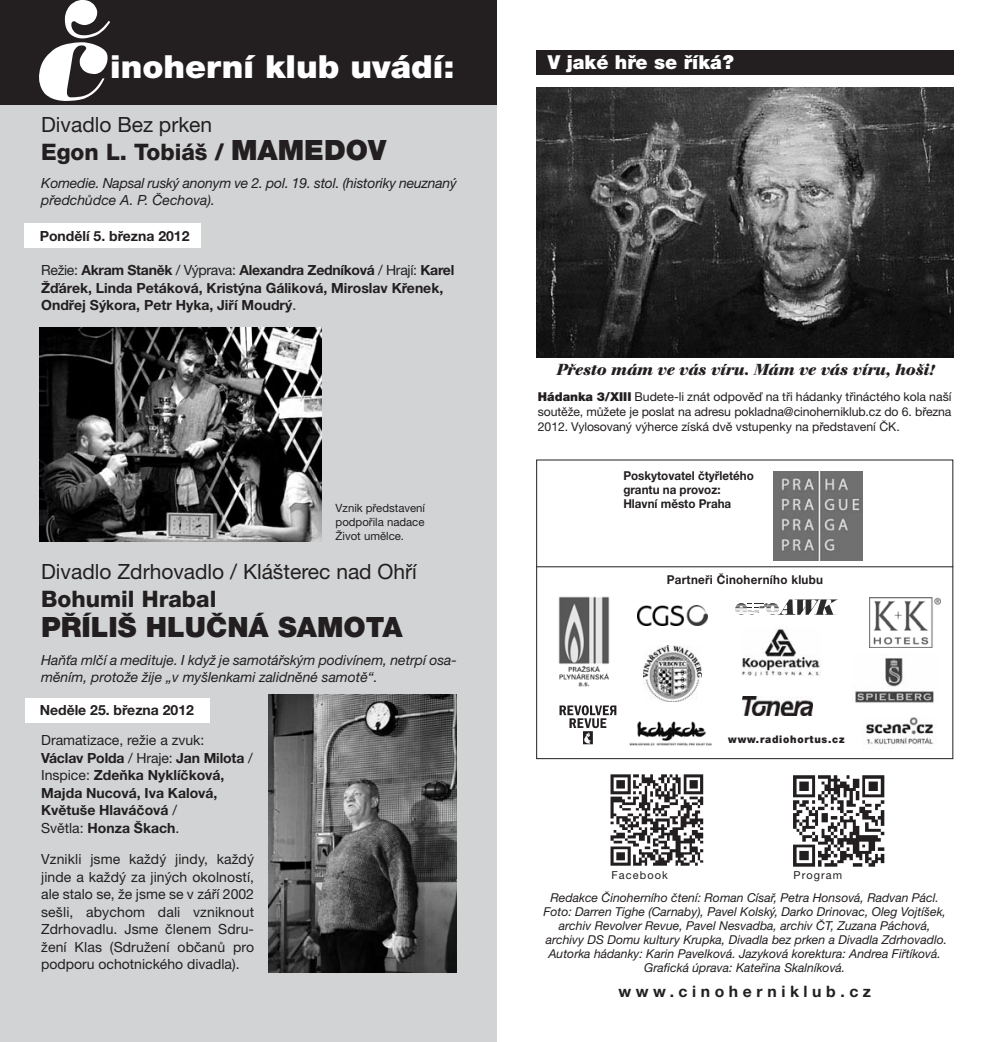
<style>
.page{position:relative;width:993px;height:1042px;background:#fff}
.page>*{position:absolute;margin:0;border:0;box-sizing:border-box;transform-origin:0 0}
.t1{font:900 31.85px "Helvetica Neue CE";color:#fff;scale:1.05 1}
.t2{font:900 28px "Helvetica Neue CE";color:#231f20}
.t3{font:800 22.75px "Helvetica Neue CE";color:#231f20}
.t4{font:21px "Helvetica Neue CE";color:#231f20}
.t5{font:900 19.25px "Helvetica Neue CE";color:#fff}
.t6{font:italic 700 15.75px "Walbaum Book CE";color:#231f20}
.t7{font:700 15.75px "Helvetica Neue CE";letter-spacing:.29em;color:#231f20}
.t8{font:700 14px/17.5px "Helvetica Neue CE";color:#231f20}
.t9{font:14px/17.5px "Helvetica Neue CE";color:#231f20;text-align:justify}
.t10{font:italic 14px/17.5px "Helvetica Neue CE";color:#231f20}
.t11{font:italic 12.25px/14px "Helvetica Neue CE";color:#231f20;text-align:center}
.t12{font:12.25px/14.9px "Helvetica Neue CE";color:#231f20;text-align:justify}
.t13{font:700 12.25px/14px "Helvetica Neue CE";color:#231f20;scale:.95 1}
.t14{font:700 12.25px "Helvetica Neue CE";letter-spacing:.025em;color:#231f20;scale:.95 1}
.t15{font:11.38px/14px "Helvetica Neue CE";color:#231f20;text-align:justify}
.t16{font:11.03px "Helvetica Neue CE";letter-spacing:.1em;color:#231f20}
.t17{font:900 10.5px "Helvetica Neue CE";letter-spacing:.075em;color:#231f20;scale:.95 1}
.s1{font-weight:900;font-size:28px}
.s2{font-weight:400}
.s3{font-weight:900}
</style>
<div class="page">
<div style="left:536px;top:459px;width:416px;height:300px;border:1px solid #231f20"></div>
<hr style="left:536px;top:566px;width:416px;height:1px;background:#231f20">
<img style="left:559px;top:705px;width:58px;height:40px">
<svg style="left:735px;top:599px;width:102px;height:16px"></svg>
<img style="left:741px;top:628px;width:79px;height:48px">
<img style="left:773px;top:471px;width:89px;height:89px">
<img style="left:558px;top:596px;width:52px;height:91px">
<img style="left:629px;top:721px;width:82px;height:25px">
<img style="left:637px;top:605px;width:70px;height:20px">
<img style="left:855px;top:657px;width:79px;height:46px">
<img style="left:866px;top:717px;width:68px;height:28px">
<svg style="left:743px;top:702px;width:70px;height:14px"></svg>
<img style="left:742px;top:696px;width:70px;height:19px">
<svg style="left:869px;top:597px;width:71px;height:51px"></svg>
<img style="left:869px;top:598px;width:70px;height:49px">
<img style="left:643px;top:645px;width:58px;height:56px">
<div style="left:536px;top:50px;width:416px;height:24px;background:#231f20"></div>
<img style="left:536px;top:87px;width:416px;height:270px">
<div style="left:0;top:0;width:496px;height:1042px;background:#d1d3d4"></div>
<div style="left:0;top:0;width:496px;height:104px;background:#231f20"></div>
<svg style="left:39px;top:0;width:71px;height:101px"></svg>
<img style="left:40px;top:327px;width:281px;height:214px">
<div style="left:24px;top:223px;width:177px;height:25px;background:#fff"></div>
<div style="left:25px;top:698px;width:184px;height:25px;background:#fff"></div>
<img style="left:268px;top:694px;width:188px;height:278px">
<img style="left:610px;top:774px;width:94px;height:92px">
<img style="left:793px;top:775px;width:92px;height:92px">
<h1 class="t1" style="left:110px;top:56px;width:329px">inoherní klub uvádí:</h1>
<h3 class="t4" style="left:41px;top:117px;width:172px">Divadlo Bez prken</h3>
<h3 class="t3" style="left:41px;top:143px;width:346px">Egon L. Tobiáš / <span class="s1">MAMEDOV</span></h3>
<p class="t10" style="left:41px;top:175px;width:417px">Komedie. Napsal ruský anonym ve 2. pol. 19. stol. (historiky neuznaný předchůdce A. P. Čechova).</p>
<p class="t8" style="left:40px;top:228px;width:151px">Pondělí 5. března 2012</p>
<p class="t8" style="left:41px;top:263px;width:414px"><span class="s2">Režie:</span> Akram Staněk <span class="s2">/ Výprava:</span> Alexandra Zedníková <span class="s2">/ Hrají:</span> Karel<br>Žďárek, Linda Petáková, Kristýna Gáliková, Miroslav Křenek,<br>Ondřej Sýkora, Petr Hyka, Jiří Moudrý<span class="s2">.</span></p>
<p class="t15" style="left:335px;top:502px;width:91px">Vznik představení podpořila nadace Život umělce.</p>
<h3 class="t4" style="left:41px;top:564px;width:377px">Divadlo Zdrhovadlo / Klášterec nad Ohří</h3>
<h3 class="t3" style="left:41px;top:591px;width:177px">Bohumil Hrabal</h3>
<h2 class="t2" style="left:41px;top:617px;width:363px">PŘÍLIŠ HLUČNÁ SAMOTA</h2>
<p class="t10" style="left:41px;top:652px;width:417px">Haňťa mlčí a medituje. I když je samotářským podivínem, netrpí osa&shy;měním, protože žije „v myšlenkami zalidněné samotě“.</p>
<p class="t8" style="left:40px;top:702px;width:156px">Neděle 25. března 2012</p>
<p class="t8" style="left:41px;top:733px;width:213px"><span class="s2">Dramatizace, režie a zvuk:<br></span>Václav Polda <span class="s2">/ Hraje:</span> Jan Milota <span class="s2">/<br>Inspice:</span> Zdeňka Nyklíčková,<br>Majda Nucová, Iva Kalová,<br>Květuše Hlaváčová <span class="s2">/<br>Světla:</span> Honza Škach<span class="s2">.</span></p>
<p class="t9" style="left:41px;top:852px;width:214px">Vznikli jsme každý jindy, každý jinde a každý za jiných okolností, ale stalo se, že jsme se v září 2002 sešli, abychom dali vzniknout Zdrhovadlu. Jsme členem Sdru&shy;žení Klas (Sdružení občanů pro podporu ochotnického divadla).</p>
<h3 class="t5" style="left:547px;top:55px;width:187px">V jaké hře se říká?</h3>
<p class="t6" style="left:555px;top:364px;width:379px">Přesto mám ve vás víru. Mám ve vás víru, hoši!</p>
<p class="t12" style="left:537px;top:390px;width:415px"><span class="s3">Hádanka 3/XIII</span> Budete-li znát odpověď na tři hádanky třináctého kola naší soutěže, můžete je poslat na adresu pokladna@cinoherniklub.cz do 6. března 2012. Vylosovaný výherce získá dvě vstupenky na představení ČK.</p>
<p class="t13" style="left:623px;top:469px;width:139px">Poskytovatel čtyřletého grantu na provoz:<br>Hlavní město Praha</p>
<p class="t14" style="left:666px;top:575px;width:166px">Partneři Činoherního klubu</p>
<p class="t17" style="left:728px;top:736px;width:124px">www.radiohortus.cz</p>
<p class="t16" style="left:611px;top:871px;width:58px">Facebook</p>
<p class="t16" style="left:793px;top:871px;width:50px">Program</p>
<p class="t11" style="left:543px;top:892px;width:405px">Redakce Činoherního čtení: Roman Císař, Petra Honsová, Radvan Pácl.<br>Foto: Darren Tighe (Carnaby), Pavel Kolský, Darko Drinovac, Oleg Vojtíšek, archiv Revolver Revue, Pavel Nesvadba, archiv ČT, Zuzana Páchová, archivy DS Domu kultury Krupka, Divadla bez prken a Divadla Zdrhovadlo.<br>Autorka hádanky: Karin Pavelková. Jazyková korektura: Andrea Fiřtíková.<br>Grafická úprava: Kateřina Skalníková.</p>
<p class="t7" style="left:618px;top:985px;width:254px">www.cinoherniklub.cz</p>
</div>
